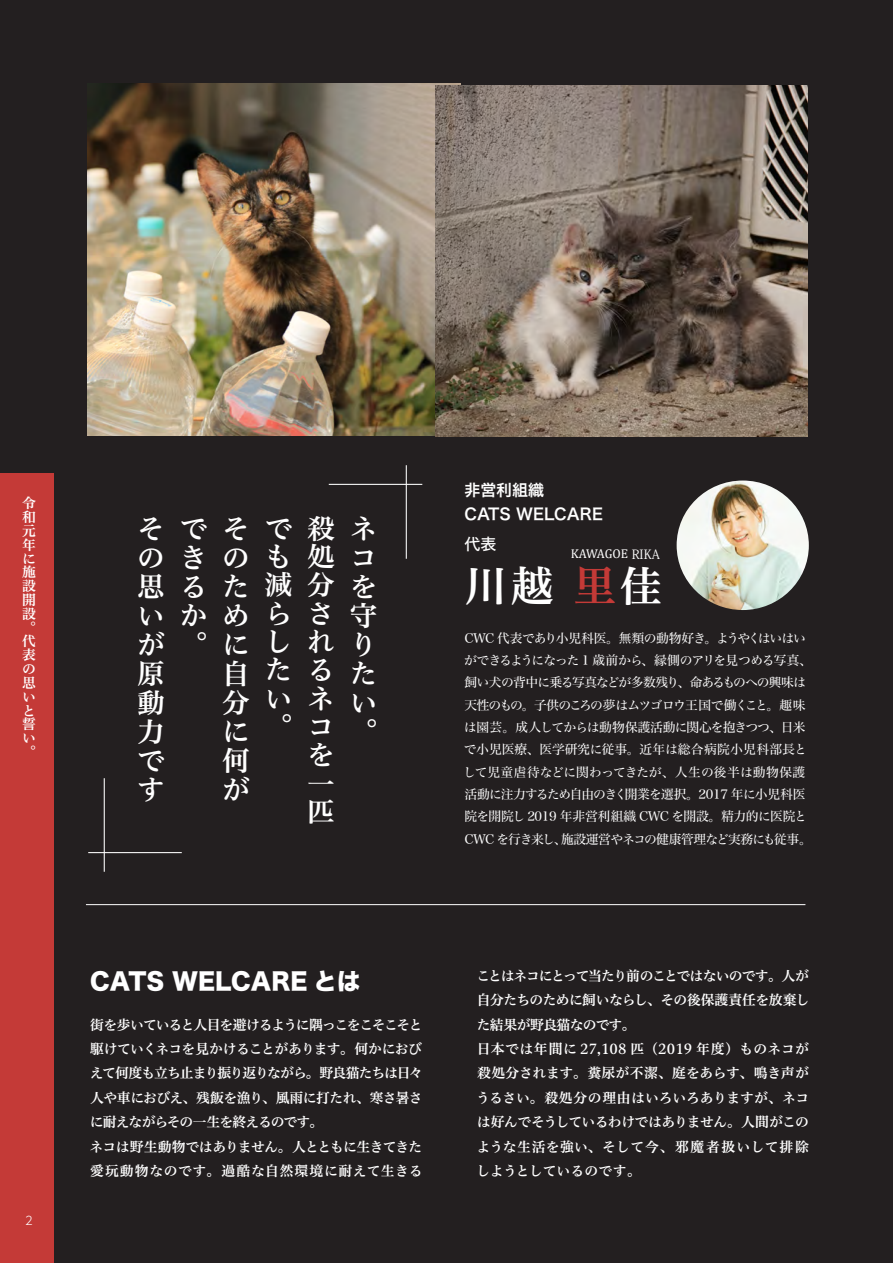
<style>
.page{position:relative;width:893px;height:1263px;background:#231f20}
.page>*{position:absolute;margin:0;border:0;box-sizing:border-box;transform-origin:0 0}
.t1{font:42.45px "Hiragino UD Serif Std W6";color:#fff}
.t2{font:27.6px/29px "Hiragino UD Serif Std W6";color:#fff}
.t3{font:23.4px "Hira Kaku Std N W8";color:#fff}
.t4{font:15.9px/23.4px "Hira Kaku Std N W6";color:#fff}
.t5{font:15.9px "Hira Kaku Pro N W5";color:#fff}
.t6{font:13.8px/24.5px "Hiragino UD Serif Std N W6";letter-spacing:-.04em;color:#fff}
.t7{font:13.8px/13.8px "Hiragino UD Serif Std W6";color:#fff}
.t8{font:12.75px/22.4px "Hira Min Std W4";letter-spacing:-.045em;color:#fff}
.t9{font:12.75px "Cambria";letter-spacing:-.01em;color:#fff}
.t10{font:300 11.7px "UD Shin Go Pro";color:#fff}
.s1{color:#c43a37}
.s2{font-family:"Koz Min Pr 6 N"}
</style>
<div class="page">
<img style="left:88px;top:84px;width:373px;height:351px">
<img style="left:435px;top:85px;width:373px;height:352px">
<hr style="left:86px;top:904px;width:719px;height:1px;background:#fff">
<hr style="left:329px;top:484px;width:93px;height:1px;background:#fff">
<hr style="left:406px;top:465px;width:1px;height:94px;background:#fff">
<hr style="left:88px;top:852px;width:94px;height:1px;background:#fff">
<hr style="left:104px;top:778px;width:1px;height:94px;background:#fff">
<div style="left:0;top:473px;width:53px;height:790px;background:#c43a37"></div>
<img style="left:677px;top:480px;width:132px;height:130px">
<p class="t7" style="left:22px;top:495px;width:15px">令和元年に施設開設。代表の思いと誓い。</p>
<p class="t10" style="left:25px;top:1211px;width:9px">2</p>
<h2 class="t2" style="left:137px;top:512px;width:29px;text-align:justify">その思いが原動力です</h2>
<h2 class="t2" style="left:180px;top:512px;width:28px">できるか。</h2>
<h2 class="t2" style="left:222px;top:512px;width:29px">そのために自分に何が</h2>
<h2 class="t2" style="left:265px;top:513px;width:28px;line-height:28.3px">でも減らしたい。</h2>
<h2 class="t2" style="left:307px;top:513px;width:29px;line-height:28.3px">殺処分されるネコを一匹</h2>
<h2 class="t2" style="left:350px;top:512px;width:28px">ネコを守りたい。</h2>
<p class="t4" style="left:464px;top:479px;width:140px">非営利組織<br>CATS WELCARE</p>
<p class="t5" style="left:464px;top:530px;width:33px">代表</p>
<h1 class="t1" style="left:464px;top:554px;width:200px">川越 <span class="s1">里</span>佳</h1>
<p class="t8" style="left:463px;top:627px;width:350px">CWC 代表であり小児科医。無類の動物好き。ようやくはいはいができるようになった 1 歳前から、縁側のアリを見つめる写真、飼い犬の背中に乗る写真などが多数残り、命あるものへの興味は天性のもの。子供のころの夢はムツゴロウ王国で働くこと。趣味は園芸。成人してからは動物保護活動に関心を抱きつつ、日米で小児医療、医学研究に従事。近年は総合病院小児科部長として児童虐待などに関わってきたが、人生の後半は動物保護活動に注力するため自由のきく開業を選択。2017 年に小児科医院を開院し 2019 年非営利組織 CWC を開設。精力的に医院とCWC を行き来し、施設運営やネコの健康管理など実務にも従事。</p>
<p class="t9" style="left:571px;top:546px;width:91px">KAWAGOE <span class="s2">RIKA</span></p>
<h3 class="t3" style="left:90px;top:968px;width:272px">CATS WELCARE とは</h3>
<p class="t6" style="left:90px;top:1011px;width:335px">街を歩いていると人目を避けるように隅っこをこそこそと駆けていくネコを見かけることがあります。何かにおびえて何度も立ち止まり振り返りながら。野良猫たちは日々人や車におびえ、残飯を漁り、風雨に打たれ、寒さ暑さに耐えながらその一生を終えるのです。<br>ネコは野生動物ではありません。人とともに生きてきた愛玩動物なのです。過酷な自然環境に耐えて生きる</p>
<p class="t6" style="left:476px;top:962px;width:335px">ことはネコにとって当たり前のことではないのです。人が自分たちのために飼いならし、その後保護責任を放棄した結果が野良猫なのです。<br>日本では年間に 27,108 匹（2019 年度）ものネコが殺処分されます。糞尿が不潔、庭をあらす、鳴き声がうるさい。殺処分の理由はいろいろありますが、ネコは好んでそうしているわけではありません。人間がこのような生活を強い、そして今、邪魔者扱いして排除しようとしているのです。</p>
</div>
